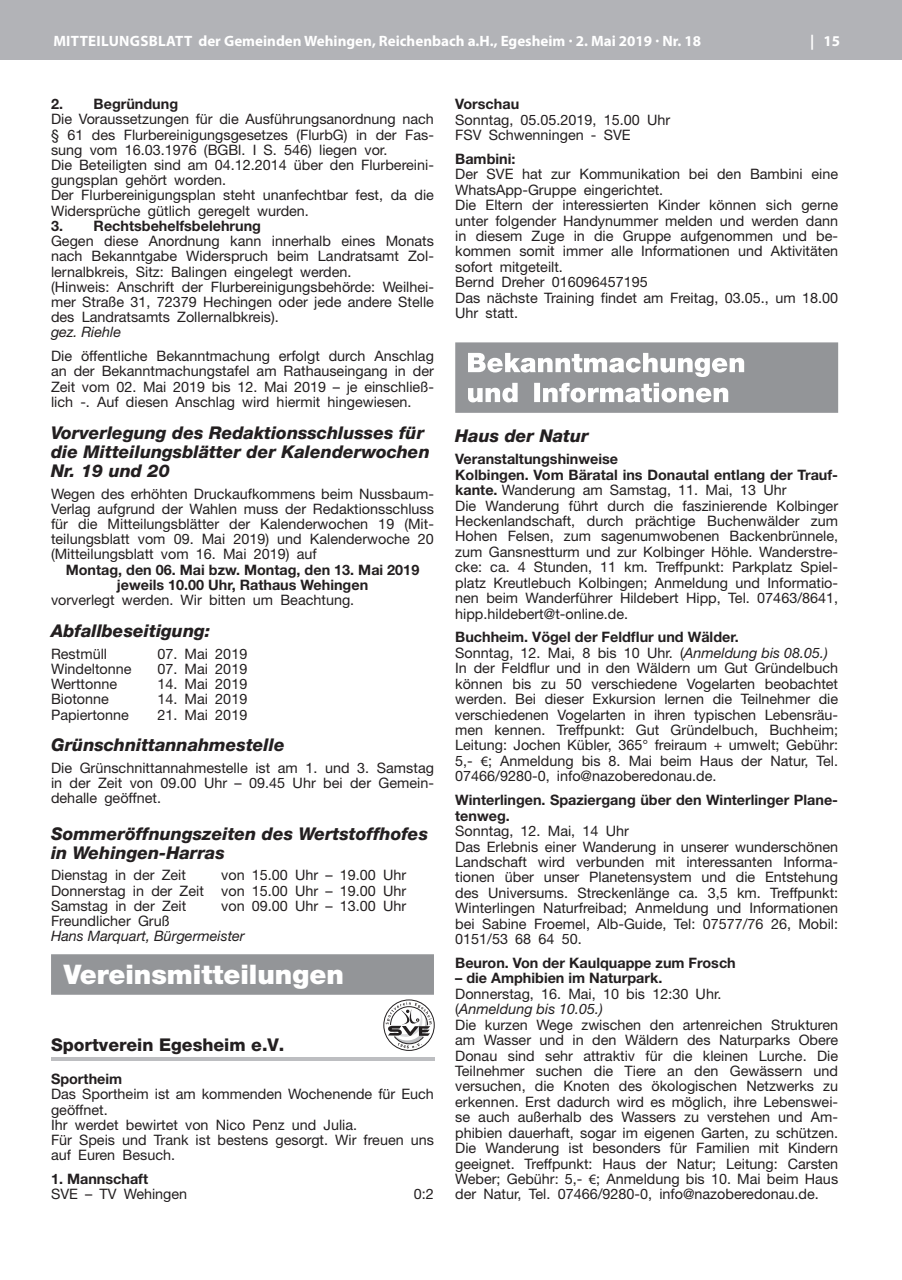
<style>
.page{position:relative;width:902px;height:1280px;background:#fff}
.page>*{position:absolute;margin:0;border:0;box-sizing:border-box;transform-origin:0 0}
.t1{font:900 27px "Helvetica Neue";color:#fff}
.t2{font:italic 800 17.55px/19.2px "Helvetica Neue";color:#231f20}
.t3{font:800 17.55px "Helvetica Neue";color:#231f20}
.t4{font:700 15px "Myriad Pro";color:#fff}
.t5{font:14.4px/15.5px "Helvetica Neue";color:#231f20}
.t6{font:700 14.4px/15.1px "Helvetica Neue";color:#231f20;text-align:center}
.t7{font:italic 14.4px "Helvetica Neue";color:#231f20}
.s1{font-weight:700}
.s2{font-style:italic}
.s3{font-family:"Myriad Pro"}
</style>
<div class="page">
<div style="left:0;top:0;width:901px;height:60px;background:#b2b3b7"></div>
<div style="left:51px;top:954px;width:383px;height:41px;background:#939598"></div>
<div style="left:383px;top:1000px;width:51px;height:51px;border:1px solid #231f20;border-radius:50%"></div>
<svg style="left:385px;top:1002px;width:46px;height:46px"></svg>
<hr style="left:51px;top:1057px;width:383px;height:3px;background:#bdbec1">
<svg style="left:455px;top:342px;width:383px;height:71px"></svg>
<p class="t4" style="left:53px;top:31px;width:649px">MITTEILUNGSBLATT der Gemeinden Wehingen, Reichenbach a.H., Egesheim · 2. Mai 2019 · Nr. 18</p>
<p class="t4" style="left:810px;top:31px;width:31px">| 15</p>
<p class="t6" style="left:51px;top:96px;width:129px">2. Begründung</p>
<p class="t5" style="left:51px;top:111px;width:384px">Die Voraussetzungen für die Ausführungsanordnung nach § 61 des Flurbereinigungsgesetzes (FlurbG) in der Fas&shy;sung vom 16.03.1976 (BGBl. I S. 546) liegen vor.<br>Die Beteiligten sind am 04.12.2014 über den Flurbereini&shy;gungsplan gehört worden.<br>Der Flurbereinigungsplan steht unanfechtbar fest, da die Widersprüche gütlich geregelt wurden.</p>
<p class="t6" style="left:51px;top:218px;width:211px">3. Rechtsbehelfsbelehrung</p>
<p class="t5" style="left:51px;top:233px;width:384px">Gegen diese Anordnung kann innerhalb eines Monats nach Bekanntgabe Widerspruch beim Landratsamt Zol&shy;lernalbkreis, Sitz: Balingen eingelegt werden.<br>(Hinweis: Anschrift der Flurbereinigungsbehörde: Weilhei&shy;mer Straße 31, 72379 Hechingen oder jede andere Stelle des Landratsamts Zollernalbkreis).</p>
<p class="t7" style="left:51px;top:324px;width:72px">gez. Riehle</p>
<p class="t5" style="left:51px;top:348px;width:384px;text-align:justify">Die öffentliche Bekanntmachung erfolgt durch Anschlag an der Bekanntmachungstafel am Rathauseingang in der Zeit vom 02. Mai 2019 bis 12. Mai 2019 – je einschließ&shy;lich -. Auf diesen Anschlag wird hiermit hingewiesen.</p>
<p class="t2" style="left:51px;top:423px;width:380px">Vorverlegung des Redaktionsschlusses für die Mitteilungsblätter der Kalenderwochen<br>Nr. 19 und 20</p>
<p class="t5" style="left:51px;top:486px;width:384px;text-align:justify">Wegen des erhöhten Druckaufkommens beim Nussbaum-Verlag aufgrund der Wahlen muss der Redaktionsschluss für die Mitteilungsblätter der Kalenderwochen 19 (Mit&shy;teilungsblatt vom 09. Mai 2019) und Kalenderwoche 20 (Mitteilungsblatt vom 16. Mai 2019) auf</p>
<p class="t6" style="left:66px;top:562px;width:355px">Montag, den 06. Mai bzw. Montag, den 13. Mai 2019 jeweils 10.00 Uhr, Rathaus Wehingen</p>
<p class="t5" style="left:51px;top:592px;width:305px">vorverlegt werden. Wir bitten um Beachtung.</p>
<p class="t2" style="left:51px;top:621px;width:161px">Abfallbeseitigung:</p>
<p class="t5" style="left:51px;top:646px;width:57px">Restmüll</p>
<p class="t5" style="left:157px;top:646px;width:91px">07. Mai 2019</p>
<p class="t5" style="left:51px;top:661px;width:82px">Windeltonne</p>
<p class="t5" style="left:157px;top:661px;width:91px">07. Mai 2019</p>
<p class="t5" style="left:51px;top:676px;width:68px">Werttonne</p>
<p class="t5" style="left:157px;top:676px;width:91px">14. Mai 2019</p>
<p class="t5" style="left:51px;top:691px;width:59px">Biotonne</p>
<p class="t5" style="left:157px;top:691px;width:91px">14. Mai 2019</p>
<p class="t5" style="left:51px;top:706px;width:79px">Papiertonne</p>
<p class="t5" style="left:157px;top:706px;width:91px">21. Mai 2019</p>
<p class="t2" style="left:51px;top:735px;width:235px">Grünschnittannahmestelle</p>
<p class="t5" style="left:51px;top:760px;width:384px;text-align:justify">Die Grünschnittannahmestelle ist am 1. und 3. Samstag in der Zeit von 09.00 Uhr – 09.45 Uhr bei der Gemein&shy;dehalle geöffnet.</p>
<p class="t2" style="left:51px;top:824px;width:378px">Sommeröffnungszeiten des Wertstoffhofes in Wehingen-Harras</p>
<p class="t5" style="left:51px;top:867px;width:136px">Dienstag in der Zeit</p>
<p class="t5" style="left:51px;top:867px;width:357px;text-align:justify;text-indent:170px">von 15.00 Uhr – 19.00 Uhr Donnerstag in der Zeit von 15.00 Uhr – 19.00 Uhr Samstag in der Zeit</p>
<p class="t5" style="left:221px;top:898px;width:187px">von 09.00 Uhr – 13.00 Uhr</p>
<p class="t5" style="left:51px;top:913px;width:120px">Freundlicher Gruß</p>
<p class="t7" style="left:51px;top:927px;width:195px">Hans Marquart, Bürgermeister</p>
<h1 class="t1" style="left:64px;top:958px;width:282px">Vereinsmitteilungen</h1>
<p class="t3" style="left:51px;top:1034px;width:235px">Sportverein Egesheim e.V.</p>
<p class="t6" style="left:51px;top:1071px;width:73px">Sportheim</p>
<p class="t5" style="left:51px;top:1086px;width:384px">Das Sportheim ist am kommenden Wochenende für Euch geöffnet.<br>Ihr werdet bewirtet von Nico Penz und Julia.<br>Für Speis und Trank ist bestens gesorgt. Wir freuen uns auf Euren Besuch.</p>
<p class="t6" style="left:51px;top:1171px;width:99px">1. Mannschaft</p>
<p class="t5" style="left:51px;top:1186px;width:138px">SVE – TV Wehingen</p>
<p class="t5" style="left:414px;top:1186px;width:22px">0:2</p>
<p class="t6" style="left:455px;top:96px;width:65px">Vorschau</p>
<p class="t5" style="left:455px;top:111px;width:216px">Sonntag, 05.05.2019, 15.00 Uhr<br>FSV Schwenningen - SVE</p>
<p class="t6" style="left:455px;top:151px;width:62px">Bambini:</p>
<p class="t5" style="left:455px;top:166px;width:384px">Der SVE hat zur Kommunikation bei den Bambini eine WhatsApp-Gruppe eingerichtet.<br>Die Eltern der interessierten Kinder können sich gerne unter folgender Handynummer melden und werden dann in diesem Zuge in die Gruppe aufgenommen und be&shy;kommen somit immer alle Informationen und Aktivitäten sofort mitgeteilt.<br>Bernd Dreher 016096457195<br>Das nächste Training findet am Freitag, 03.05., um 18.00<br>Uhr statt.</p>
<p class="t2" style="left:455px;top:426px;width:135px">Haus der Natur</p>
<p class="t5" style="left:455px;top:451px;width:384px"><span class="s1">Veranstaltungshinweise<br>Kolbingen. Vom Bäratal ins Donautal entlang der Trauf&shy;kante.</span> Wanderung am Samstag, 11. Mai, 13 Uhr<br>Die Wanderung führt durch die faszinierende Kolbinger Heckenlandschaft, durch prächtige Buchenwälder zum Hohen Felsen, zum sagenumwobenen Backenbrünnele, zum Gansnestturm und zur Kolbinger Höhle. Wanderstre&shy;cke: ca. 4 Stunden, 11 km. Treffpunkt: Parkplatz Spiel&shy;platz Kreutlebuch Kolbingen; Anmeldung und Informatio&shy;nen beim Wanderführer Hildebert Hipp, Tel. 07463/8641, hipp.hildebert@t-online.de.</p>
<p class="t5" style="left:455px;top:629px;width:384px"><span class="s1">Buchheim. Vögel der Feldflur und Wälder.<br></span>Sonntag, 12. Mai, 8 bis 10 Uhr. (<span class="s2">Anmeldung bis 08.05.)<br></span>In der Feldflur und in den Wäldern um Gut Gründelbuch können bis zu 50 verschiedene Vogelarten beobachtet werden. Bei dieser Exkursion lernen die Teilnehmer die verschiedenen Vogelarten in ihren typischen Lebensräu&shy;men kennen. Treffpunkt: Gut Gründelbuch, Buchheim; Leitung: Jochen Kübler, 365° freiraum + umwelt; Gebühr:<br>5,- <span class="s3">€</span>; Anmeldung bis 8. Mai beim Haus der Natur, Tel.<br>07466/9280-0, info@nazoberedonau.de.</p>
<p class="t6" style="left:455px;top:792px;width:384px;text-align:left">Winterlingen. Spaziergang über den Winterlinger Plane&shy;tenweg.</p>
<p class="t5" style="left:455px;top:823px;width:384px">Sonntag, 12. Mai, 14 Uhr<br>Das Erlebnis einer Wanderung in unserer wunderschönen Landschaft wird verbunden mit interessanten Informa&shy;tionen über unser Planetensystem und die Entstehung des Universums. Streckenlänge ca. 3,5 km. Treffpunkt:<br>Winterlingen Naturfreibad; Anmeldung und Informationen bei Sabine Froemel, Alb-Guide, Tel: 07577/76 26, Mobil:<br>0151/53 68 64 50.</p>
<p class="t6" style="left:455px;top:955px;width:282px">Beuron. Von der Kaulquappe zum Frosch</p>
<p class="t6" style="left:455px;top:970px;width:208px">– die Amphibien im Naturpark.</p>
<p class="t5" style="left:455px;top:986px;width:384px">Donnerstag, 16. Mai, 10 bis 12:30 Uhr.<br>(<span class="s2">Anmeldung bis 10.05.)<br></span>Die kurzen Wege zwischen den artenreichen Strukturen am Wasser und in den Wäldern des Naturparks Obere Donau sind sehr attraktiv für die kleinen Lurche. Die Teilnehmer suchen die Tiere an den Gewässern und versuchen, die Knoten des ökologischen Netzwerks zu erkennen. Erst dadurch wird es möglich, ihre Lebenswei&shy;se auch außerhalb des Wassers zu verstehen und Am&shy;phibien dauerhaft, sogar im eigenen Garten, zu schützen.<br>Die Wanderung ist besonders für Familien mit Kindern geeignet. Treffpunkt: Haus der Natur; Leitung: Carsten Weber; Gebühr: 5,- <span class="s3">€</span>; Anmeldung bis 10. Mai beim Haus der Natur, Tel. 07466/9280-0, info@nazoberedonau.de.</p>
</div>
